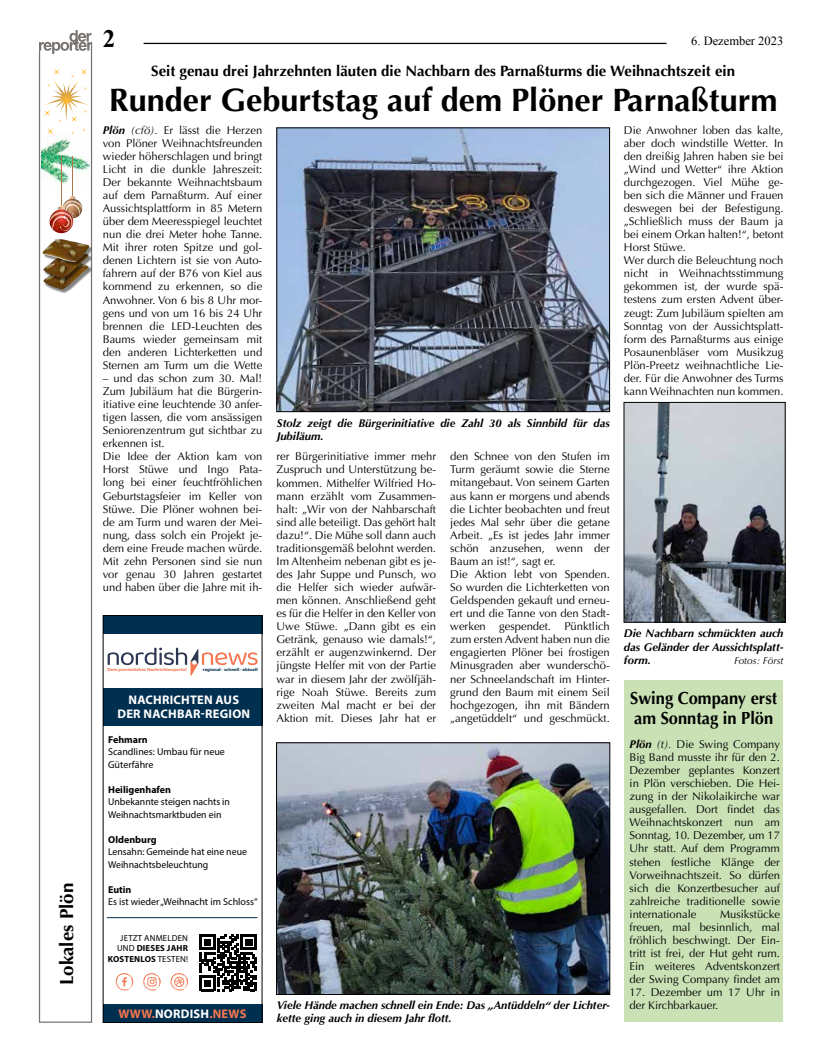
<style>
.page{position:relative;width:819px;height:1053px;background:#fff}
.page>*{position:absolute;margin:0;border:0;box-sizing:border-box;transform-origin:0 0}
.t1{font:700 32.5px "Optima";color:#000}
.t2{font:700 25px "Times New Roman";color:#000}
.t3{font:700 18.75px "Optima";color:#000}
.t4{font:700 17.5px/20px "Optima";color:#000;scale:.94 1}
.t5{font:700 15px "Optima";color:#000}
.t6{font:700 12.5px/13.8px "Myriad Pro";letter-spacing:.02em;color:#fff;text-align:center}
.t7{font:700 12.5px "Myriad Pro";letter-spacing:.02em;color:#f47751}
.t8{font:12.5px "Times New Roman";color:#000}
.t9{font:11.25px/13px "Optima";color:#000;text-align:justify}
.t10{font:italic 700 11.25px/13px "Optima";color:#000}
.t11{font:10px/12.5px "Myriad Pro";color:#000}
.t12{font:italic 10px "Optima";color:#000}
.t13{font:8.75px/10.5px "Myriad Pro";letter-spacing:.02em;color:#000;text-align:right}
.t14{font:700 4.38px "Myriad Pro";color:#f47751;scale:1.1 1}
.t15{font:700 4.38px "Myriad Pro";color:#002f4f;scale:1.1 1}
.s1{font-weight:700;font-style:italic}
.s2{font-style:italic}
.s3{font-weight:700}
.s4{color:#fff}
</style>
<div class="page">
<div style="left:624px;top:680px;width:158px;height:342px;background:#c9e1b5"></div>
<hr style="left:144px;top:43px;width:522px;height:1px;background:#000">
<svg style="left:108px;top:647px;width:150px;height:29px"></svg>
<div style="left:103px;top:688px;width:159px;height:37px;background:#002f4f"></div>
<svg style="left:199px;top:934px;width:58px;height:57px"></svg>
<div style="left:103px;top:1004px;width:159px;height:18px;background:#002f4f"></div>
<hr style="left:107px;top:917px;width:150px;height:1px;background:#002f4f">
<div style="left:103px;top:615px;width:159px;height:18px;background:#002f4f"></div>
<svg style="left:115px;top:973px;width:19px;height:18px"></svg>
<svg style="left:143px;top:973px;width:18px;height:18px"></svg>
<svg style="left:170px;top:973px;width:18px;height:18px"></svg>
<img style="left:278px;top:129px;width:330px;height:281px">
<div style="left:276px;top:127px;width:334px;height:285px;border:1px solid #000"></div>
<img style="left:278px;top:744px;width:330px;height:248px">
<div style="left:276px;top:742px;width:334px;height:252px;border:1px solid #000"></div>
<img style="left:625px;top:404px;width:158px;height:216px">
<div style="left:623px;top:402px;width:162px;height:220px;border:1px solid #000"></div>
<svg style="left:39px;top:54px;width:53px;height:968px"></svg>
<svg style="left:39px;top:30px;width:53px;height:24px"></svg>
<div style="left:44px;top:261px;width:48px;height:32px;background:#000;opacity:.5"></div>
<img style="left:43px;top:278px;width:45px;height:11px">
<svg style="left:43px;top:69px;width:47px;height:65px"></svg>
<div style="left:44px;top:250px;width:48px;height:32px;background:#000;opacity:.5"></div>
<img style="left:43px;top:262px;width:45px;height:16px">
<div style="left:44px;top:240px;width:48px;height:26px;background:#000;opacity:.5"></div>
<img style="left:43px;top:239px;width:46px;height:23px">
<img style="left:42px;top:134px;width:48px;height:60px">
<hr style="left:72px;top:156px;width:1px;height:39px;background:#ae794d">
<img style="left:76px;top:199px;width:6px;height:19px">
<img style="left:76px;top:201px;width:6px;height:14px">
<hr style="left:61px;top:156px;width:1px;height:49px;background:#ae794d">
<img style="left:49px;top:209px;width:24px;height:24px">
<svg style="left:50px;top:194px;width:26px;height:36px"></svg>
<p class="t3" style="left:56px;top:985px;width:104px;rotate:-90deg">Lokales Plön</p>
<p class="t2" style="left:103px;top:21px;width:14px">2</p>
<p class="t8" style="left:691px;top:32px;width:93px">6. Dezember 2023</p>
<p class="t5" style="left:151px;top:62px;width:585px">Seit genau drei Jahrzehnten läuten die Nachbarn des Parnaßturms die Weihnachtszeit ein</p>
<p class="t1" style="left:109px;top:81px;width:670px">Runder Geburtstag auf dem Plöner Parnaßturm</p>
<p class="t9" style="left:103px;top:123px;width:161px"><span class="s1">Plön</span> <span class="s2">(cfö).</span> Er lässt die Herzen von Plöner Weihnachtsfreunden wieder höherschlagen und bringt Licht in die dunkle Jahreszeit:<br>Der bekannte Weihnachtsbaum auf dem Parnaßturm. Auf einer Aussichtsplattform in 85 Metern über dem Meeresspiegel leuchtet nun die drei Meter hohe Tanne.<br>Mit ihrer roten Spitze und gol&shy;denen Lichtern ist sie von Auto&shy;fahrern auf der B76 von Kiel aus kommend zu erkennen, so die Anwohner. Von 6 bis 8 Uhr mor&shy;gens und von um 16 bis 24 Uhr brennen die LED-Leuchten des Baums wieder gemeinsam mit den anderen Lichterketten und Sternen am Turm um die Wette</p>
<p class="t9" style="left:103px;top:372px;width:161px;text-align:left">– und das schon zum 30. Mal!<br>Zum Jubiläum hat die Bürgerin&shy;itiative eine leuchtende 30 anfer&shy;tigen lassen, die vom ansässigen<br>Seniorenzentrum gut sichtbar zu erkennen ist.<br>Die Idee der Aktion kam von<br>Horst Stüwe und Ingo Pata&shy;long bei einer feuchtfröhlichen<br>Geburtstagsfeier im Keller von<br>Stüwe. Die Plöner wohnen bei&shy;de am Turm und waren der Mei&shy;nung, dass solch ein Projekt je&shy;dem eine Freude machen würde.<br>Mit zehn Personen sind sie nun vor genau 30 Jahren gestartet und haben über die Jahre mit ih-</p>
<p class="t14" style="left:107px;top:666px;width:73px">Dein persönliches Nachrichtenportal</p>
<p class="t15" style="left:203px;top:666px;width:51px">regional · schnell · aktuell</p>
<p class="t6" style="left:117px;top:692px;width:134px">NACHRICHTEN AUS<br>DER NACHBAR-REGION</p>
<p class="t11" style="left:108px;top:733px;width:118px"><span class="s3">Fehmarn<br></span>Scandlines: Umbau für neue<br>Güterfähre</p>
<p class="t11" style="left:108px;top:783px;width:123px"><span class="s3">Heiligenhafen<br></span>Unbekannte steigen nachts in<br>Weihnachtsmarktbuden ein</p>
<p class="t11" style="left:108px;top:833px;width:140px"><span class="s3">Oldenburg<br></span>Lensahn: Gemeinde hat eine neue<br>Weihnachtsbeleuchtung</p>
<p class="t11" style="left:108px;top:883px;width:151px"><span class="s3">Eutin<br></span>Es ist wieder „Weihnacht im Schloss“</p>
<p class="t13" style="left:108px;top:932px;width:82px">JETZT ANMELDEN<br>UND <span class="s3">DIESES JAHR<br>KOSTENLOS</span> TESTEN!</p>
<p class="t10" style="left:277px;top:416px;width:334px">Stolz zeigt die Bürgerinitiative die Zahl 30 als Sinnbild für das<br>Jubiläum.</p>
<p class="t9" style="left:276px;top:450px;width:161px">rer Bürgerinitiative immer mehr Zuspruch und Unterstützung be&shy;kommen. Mithelfer Wilfried Ho&shy;mann erzählt vom Zusammen&shy;halt: „Wir von der Nahbarschaft sind alle beteiligt. Das gehört halt dazu!“. Die Mühe soll dann auch traditionsgemäß belohnt werden.<br>Im Altenheim nebenan gibt es je&shy;des Jahr Suppe und Punsch, wo die Helfer sich wieder aufwär&shy;men können. Anschließend geht es für die Helfer in den Keller von Uwe Stüwe. „Dann gibt es ein Getränk, genauso wie damals!“, erzählt er augenzwinkernd. Der jüngste Helfer mit von der Partie war in diesem Jahr der zwölfjäh&shy;rige Noah Stüwe. Bereits zum zweiten Mal macht er bei der Aktion mit. Dieses Jahr hat er</p>
<p class="t9" style="left:450px;top:450px;width:161px;text-align:left">den Schnee von den Stufen im<br>Turm geräumt sowie die Sterne mitangebaut. Von seinem Garten aus kann er morgens und abends die Lichter beobachten und freut jedes Mal sehr über die getane<br>Arbeit. „Es ist jedes Jahr immer schön anzusehen, wenn der<br>Baum an ist!“, sagt er.<br>Die Aktion lebt von Spenden.<br>So wurden die Lichterketten von<br>Geldspenden gekauft und erneu&shy;ert und die Tanne von den Stadt&shy;werken gespendet. Pünktlich zum ersten Advent haben nun die engagierten Plöner bei frostigen<br>Minusgraden aber wunderschö&shy;ner Schneelandschaft im Hinter&shy;grund den Baum mit einem Seil hochgezogen, ihn mit Bändern „angetüddelt“ und geschmückt.</p>
<p class="t7" style="left:118px;top:1005px;width:130px">WWW.<span class="s4">NORDISH</span>.NEWS</p>
<p class="t10" style="left:277px;top:998px;width:334px">Viele Hände machen schnell ein Ende: Das „Antüddeln“ der Lichter&shy;kette ging auch in diesem Jahr flott.</p>
<p class="t9" style="left:624px;top:123px;width:161px;text-align:left">Die Anwohner loben das kalte, aber doch windstille Wetter. In den dreißig Jahren haben sie bei „Wind und Wetter“ ihre Aktion durchgezogen. Viel Mühe ge&shy;ben sich die Männer und Frauen deswegen bei der Befestigung. „Schließlich muss der Baum ja bei einem Orkan halten!“, betont<br>Horst Stüwe.<br>Wer durch die Beleuchtung noch nicht in Weihnachtsstimmung gekommen ist, der wurde spä&shy;testens zum ersten Advent über&shy;zeugt: Zum Jubiläum spielten am<br>Sonntag von der Aussichtsplatt&shy;form des Parnaßturms aus einige<br>Posaunenbläser vom Musikzug<br>Plön-Preetz weihnachtliche Lie&shy;der. Für die Anwohner des Turms kann Weihnachten nun kommen.</p>
<p class="t10" style="left:624px;top:627px;width:161px;text-align:justify">Die Nachbarn schmückten auch das Geländer der Aussichtsplatt&shy;form.</p>
<p class="t12" style="left:734px;top:654px;width:51px">Fotos: Först</p>
<p class="t4" style="left:630px;top:688px;width:158px">Swing Company erst am Sonntag in Plön</p>
<p class="t9" style="left:629px;top:737px;width:152px"><span class="s1">Plön</span> <span class="s2">(t).</span> Die Swing Company Big Band musste ihr für den 2.<br>Dezember geplantes Konzert in Plön verschieben. Die Hei&shy;zung in der Nikolaikirche war ausgefallen. Dort findet das Weihnachtskonzert nun am Sonntag, 10. Dezember, um 17<br>Uhr statt. Auf dem Programm stehen festliche Klänge der Vorweihnachtszeit. So dürfen sich die Konzertbesucher auf zahlreiche traditionelle sowie internationale</p>
<p class="t9" style="left:629px;top:907px;width:152px;text-indent:91px">Musikstücke freuen, mal besinnlich, mal fröhlich beschwingt. Der Ein&shy;tritt ist frei, der Hut geht rum.<br>Ein weiteres Adventskonzert der Swing Company findet am</p>
<p class="t9" style="left:629px;top:985px;width:152px">17. Dezember um 17 Uhr in der Kirchbarkauer.</p>
</div>
